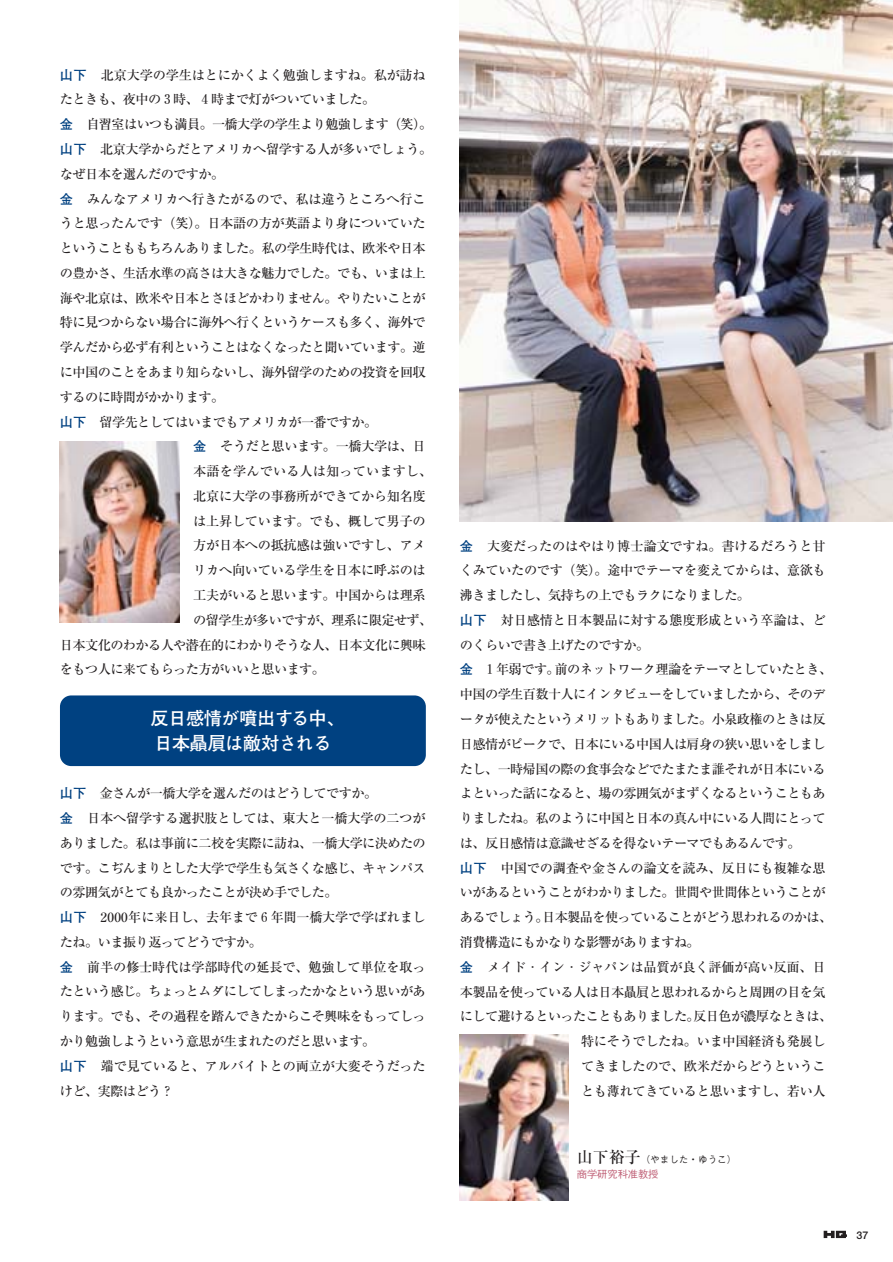
<style>
.page{position:relative;width:893px;height:1262px;background:#fff}
.page>*{position:absolute;margin:0;border:0;box-sizing:border-box;transform-origin:0 0}
.t1{font:700 18.15px/25.5px "Futo Go B101";letter-spacing:-.015em;color:#fff}
.t2{font:500 13.2px/24.8px "Ryumin";letter-spacing:-.045em;color:#231f20}
.t3{font:500 13.2px "Ryumin";letter-spacing:-.015em;color:#231f20}
.t4{font:500 13.2px "Ryumin";letter-spacing:-.025em;color:#231f20}
.t5{font:500 13.2px "Ryumin";letter-spacing:-.02em;color:#231f20}
.t6{font:500 13.2px "Ryumin";letter-spacing:.005em;color:#231f20}
.t7{font:700 10.65px "Futo Go B101";color:#231f20}
.t8{font:500 10.35px "Gothic BBB";letter-spacing:-.01em;color:#c06177}
.t9{font:500 9.6px "Gothic BBB";color:#231f20}
.s1{font-family:"Futo Go B101";font-weight:700;color:#004181}
.s2{font-family:"Ryumin";font-size:15.9px}
</style>
<div class="page">
<img style="left:60px;top:441px;width:119px;height:181px">
<img style="left:460px;top:1034px;width:108px;height:166px">
<img style="left:460px;top:0;width:432px;height:521px">
<div style="left:60px;top:695px;width:366px;height:71px;background:#004181;border-radius:11px"></div>
<svg style="left:823px;top:1230px;width:24px;height:8px"></svg>
<p class="t3" style="left:60px;top:70px;width:367px"><span class="s1">山下</span> 北京大学の学生はとにかくよく勉強しますね。私が訪ね</p>
<p class="t2" style="left:60px;top:89px;width:317px">たときも、夜中の３時、４時まで灯がついていました。</p>
<p class="t2" style="left:60px;top:114px;width:374px"><span class="s1">金</span> 自習室はいつも満員。一橋大学の学生より勉強します（笑）。</p>
<p class="t2" style="left:60px;top:138px;width:374px"><span class="s1">山下</span> 北京大学からだとアメリカへ留学する人が多いでしょう。</p>
<p class="t2" style="left:60px;top:163px;width:166px">なぜ日本を選んだのですか。</p>
<p class="t3" style="left:60px;top:194px;width:367px"><span class="s1">金</span> みんなアメリカへ行きたがるので、私は違うところへ行こ</p>
<p class="t4" style="left:60px;top:219px;width:367px">うと思ったんです（笑）。日本語の方が英語より身についていた</p>
<p class="t2" style="left:60px;top:238px;width:367px">ということももちろんありました。私の学生時代は、欧米や日本</p>
<p class="t2" style="left:60px;top:262px;width:367px">の豊かさ、生活水準の高さは大きな魅力でした。でも、いまは上</p>
<p class="t2" style="left:60px;top:287px;width:367px">海や北京は、欧米や日本とさほどかわりません。やりたいことが</p>
<p class="t2" style="left:60px;top:312px;width:367px">特に見つからない場合に海外へ行くというケースも多く、海外で</p>
<p class="t2" style="left:60px;top:337px;width:367px">学んだから必ず有利ということはなくなったと聞いています。逆</p>
<p class="t2" style="left:60px;top:361px;width:367px">に中国のことをあまり知らないし、海外留学のための投資を回収</p>
<p class="t2" style="left:60px;top:386px;width:166px">するのに時間がかかります。</p>
<p class="t2" style="left:60px;top:411px;width:319px"><span class="s1">山下</span> 留学先としてはいまでもアメリカが一番ですか。</p>
<p class="t4" style="left:193px;top:442px;width:234px"><span class="s1">金</span> そうだと思います。一橋大学は、日</p>
<p class="t6" style="left:193px;top:466px;width:240px">本語を学んでいる人は知っていますし、</p>
<p class="t5" style="left:193px;top:491px;width:234px">北京に大学の事務所ができてから知名度</p>
<p class="t5" style="left:193px;top:516px;width:234px">は上昇しています。でも、概して男子の</p>
<p class="t5" style="left:193px;top:541px;width:234px">方が日本への抵抗感は強いですし、アメ</p>
<p class="t5" style="left:193px;top:565px;width:234px">リカへ向いている学生を日本に呼ぶのは</p>
<p class="t5" style="left:193px;top:590px;width:234px">工夫がいると思います。中国からは理系</p>
<p class="t2" style="left:193px;top:609px;width:240px">の留学生が多いですが、理系に限定せず、</p>
<p class="t2" style="left:60px;top:634px;width:367px">日本文化のわかる人や潜在的にわかりそうな人、日本文化に興味</p>
<p class="t2" style="left:60px;top:659px;width:266px">をもつ人に来てもらった方がいいと思います。</p>
<h1 class="t1" style="left:151px;top:707px;width:195px">反日感情が噴出する中、日本贔屓は敵対される</h1>
<p class="t2" style="left:60px;top:782px;width:367px"><span class="s1">山下</span> 金さんが一橋大学を選んだのはどうしてですか。<br><span class="s1">金</span> 日本へ留学する選択肢としては、東大と一橋大学の二つがありました。私は事前に二校を実際に訪ね、一橋大学に決めたのです。こぢんまりとした大学で学生も気さくな感じ、キャンパスの雰囲気がとても良かったことが決め手でした。<br><span class="s1">山下</span> 2000年に来日し、去年まで６年間一橋大学で学ばれましたね。いま振り返ってどうですか。<br><span class="s1">金</span> 前半の修士時代は学部時代の延長で、勉強して単位を取ったという感じ。ちょっとムダにしてしまったかなという思いがあります。でも、その過程を踏んできたからこそ興味をもってしっかり勉強しようという意思が生まれたのだと思います。<br><span class="s1">山下</span> 端で見ていると、アルバイトとの両立が大変そうだったけど、実際はどう？</p>
<p class="t3" style="left:460px;top:541px;width:367px"><span class="s1">金</span> 大変だったのはやはり博士論文ですね。書けるだろうと甘</p>
<p class="t4" style="left:460px;top:566px;width:367px">くみていたのです（笑）。途中でテーマを変えてからは、意欲も</p>
<p class="t2" style="left:460px;top:584px;width:292px">沸きましたし、気持ちの上でもラクになりました。</p>
<p class="t3" style="left:460px;top:615px;width:367px"><span class="s1">山下</span> 対日感情と日本製品に対する態度形成という卒論は、ど</p>
<p class="t2" style="left:460px;top:634px;width:191px">のくらいで書き上げたのですか。</p>
<p class="t2" style="left:460px;top:659px;width:374px"><span class="s1">金</span> １年弱です。前のネットワーク理論をテーマとしていたとき、</p>
<p class="t2" style="left:460px;top:683px;width:367px">中国の学生百数十人にインタビューをしていましたから、そのデ</p>
<p class="t2" style="left:460px;top:708px;width:367px">ータが使えたというメリットもありました。小泉政権のときは反</p>
<p class="t2" style="left:460px;top:733px;width:367px">日感情がピークで、日本にいる中国人は肩身の狭い思いをしまし</p>
<p class="t2" style="left:460px;top:758px;width:367px">たし、一時帰国の際の食事会などでたまたま誰それが日本にいる</p>
<p class="t2" style="left:460px;top:783px;width:367px">よといった話になると、場の雰囲気がまずくなるということもあ</p>
<p class="t2" style="left:460px;top:807px;width:367px">りましたね。私のように中国と日本の真ん中にいる人間にとって</p>
<p class="t2" style="left:460px;top:832px;width:342px">は、反日感情は意識せざるを得ないテーマでもあるんです。</p>
<p class="t3" style="left:460px;top:863px;width:367px"><span class="s1">山下</span> 中国での調査や金さんの論文を読み、反日にも複雑な思</p>
<p class="t2" style="left:460px;top:882px;width:367px">いがあるということがわかりました。世間や世間体ということが</p>
<p class="t2" style="left:460px;top:906px;width:374px">あるでしょう。日本製品を使っていることがどう思われるのかは、</p>
<p class="t2" style="left:460px;top:931px;width:241px">消費構造にもかなりな影響がありますね。</p>
<p class="t3" style="left:460px;top:962px;width:367px"><span class="s1">金</span> メイド・イン・ジャパンは品質が良く評価が高い反面、日</p>
<p class="t2" style="left:460px;top:981px;width:367px">本製品を使っている人は日本贔屓と思われるからと周囲の目を気</p>
<p class="t2" style="left:460px;top:1005px;width:374px">にして避けるといったこともありました。反日色が濃厚なときは、</p>
<p class="t4" style="left:581px;top:1036px;width:246px">特にそうでしたね。いま中国経済も発展し</p>
<p class="t4" style="left:581px;top:1061px;width:246px">てきましたので、欧米だからどうというこ</p>
<p class="t4" style="left:581px;top:1086px;width:246px">とも薄れてきていると思いますし、若い人</p>
<p class="t9" style="left:577px;top:1155px;width:161px"><span class="s2">山下裕子</span>（やました・ゆうこ）</p>
<p class="t8" style="left:577px;top:1170px;width:83px">商学研究科准教授</p>
<p class="t7" style="left:856px;top:1230px;width:13px">37</p>
</div>
